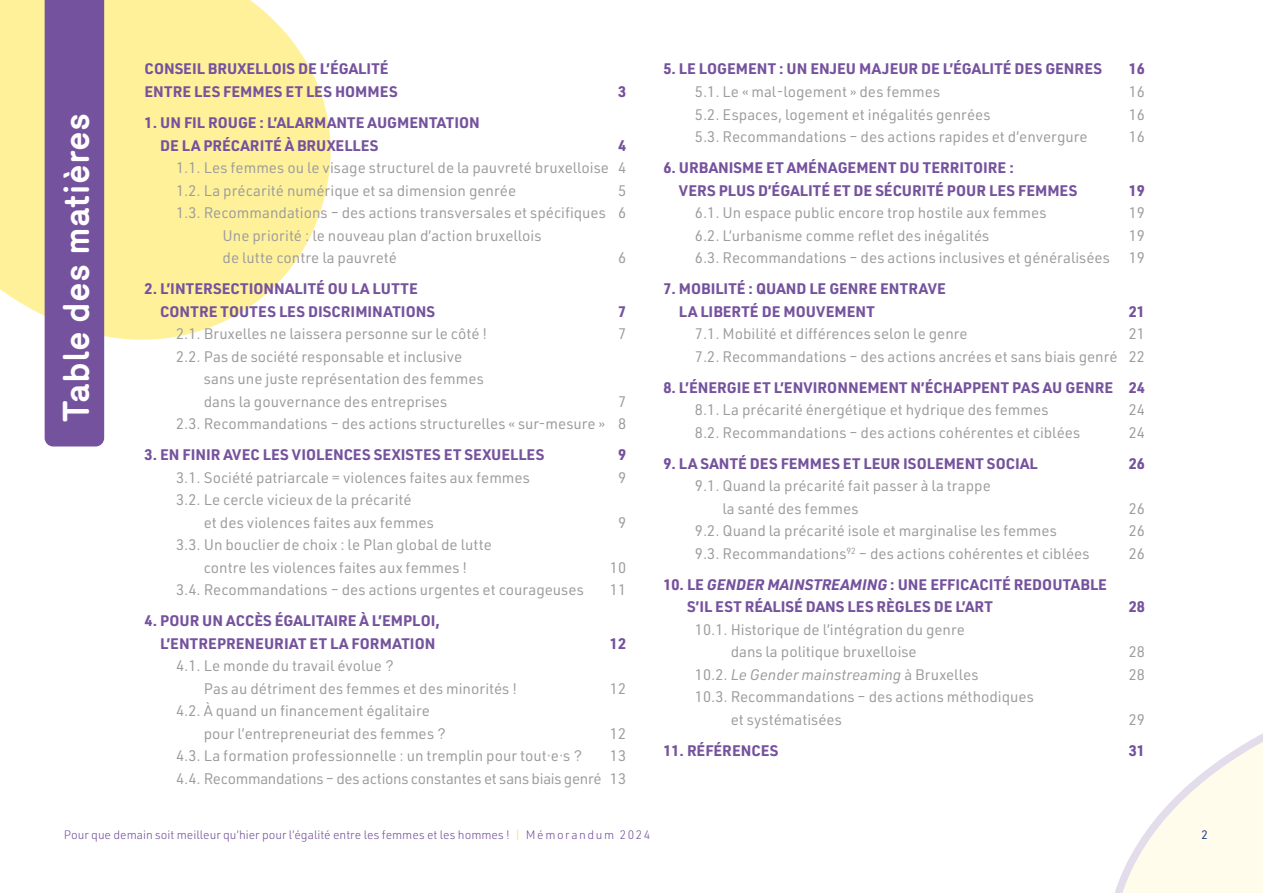
<style>
.page{position:relative;width:1263px;height:893px;background:#fff}
.page>*{position:absolute;margin:0;border:0;box-sizing:border-box;transform-origin:0 0}
.t1{font:700 36px "Mercury";color:#fff}
.t2{font:15px/22.5px "URWDIN";color:#9d9c9c}
.t3{font:700 15px/22.5px "URWDIN";color:#75529d}
.t4{font:15px/22.5px "URWDIN";letter-spacing:-.02em;color:#9d9c9c;text-align:right}
.t5{font:italic 15px "URWDIN";color:#9d9c9c}
.t6{font:300 12px "URWDIN";color:#75529d}
.t7{font:12px "URWDIN";color:#20388a}
.s1{font-style:italic}
.s2{font-style:normal}
.s3{color:#ffe600}
</style>
<div class="page">
<svg style="left:1115px;top:733px;width:148px;height:160px"></svg>
<svg style="left:0;top:0;width:331px;height:353px;fill:#fff19a"></svg>
<div style="left:45px;top:0;width:59px;height:446px;background:#75529d"></div>
<h1 class="t1" style="left:56px;top:422px;width:311px;rotate:-90deg">Table des matières</h1>
<p class="t3" style="left:145px;top:57px;width:255px">CONSEIL BRUXELLOIS DE L’ÉGALITÉ<br>ENTRE LES FEMMES ET LES HOMMES</p>
<p class="t3" style="left:618px;top:80px;width:10px">3</p>
<p class="t3" style="left:160px;top:111px;width:321px;text-indent:-16px">1. UN FIL ROUGE : L’ALARMANTE AUGMENTATION<br>DE LA PRÉCARITÉ À BRUXELLES</p>
<p class="t3" style="left:618px;top:133px;width:10px">4</p>
<p class="t2" style="left:176px;top:156px;width:451px">1.1. Les femmes ou le visage structurel de la pauvreté bruxelloise 4<br>1.2. La précarité numérique et sa dimension genrée</p>
<p class="t2" style="left:618px;top:178px;width:10px">5</p>
<p class="t2" style="left:176px;top:201px;width:452px">1.3. Recommandations – des actions transversales et spécifiques 6</p>
<p class="t2" style="left:223px;top:223px;width:320px">Une priorité : le nouveau plan d’action bruxellois</p>
<p class="t2" style="left:223px;top:246px;width:176px">de lutte contre la pauvreté</p>
<p class="t2" style="left:618px;top:246px;width:10px">6</p>
<p class="t3" style="left:160px;top:277px;width:276px;text-indent:-16px">2. L’INTERSECTIONNALITÉ OU LA LUTTE<br>CONTRE TOUTES LES DISCRIMINATIONS</p>
<p class="t3" style="left:618px;top:299px;width:10px">7</p>
<p class="t2" style="left:176px;top:322px;width:313px">2.1. Bruxelles ne laissera personne sur le côté !</p>
<p class="t2" style="left:618px;top:322px;width:10px">7</p>
<p class="t2" style="left:204px;top:344px;width:282px;text-indent:-28px">2.2. Pas de société responsable et inclusive sans une juste représentation des femmes dans la gouvernance des entreprises</p>
<p class="t2" style="left:176px;top:389px;width:451px;text-align:right">7<br>2.3. Recommandations – des actions structurelles « sur-mesure » 8</p>
<p class="t3" style="left:145px;top:443px;width:401px">3. EN FINIR AVEC LES VIOLENCES SEXISTES ET SEXUELLES</p>
<p class="t3" style="left:618px;top:443px;width:10px">9</p>
<p class="t2" style="left:176px;top:465px;width:355px">3.1. Société patriarcale = violences faites aux femmes</p>
<p class="t2" style="left:618px;top:465px;width:10px">9</p>
<p class="t2" style="left:204px;top:488px;width:232px;text-indent:-28px">3.2. Le cercle vicieux de la précarité<br>et des violences faites aux femmes</p>
<p class="t2" style="left:618px;top:510px;width:10px">9</p>
<p class="t2" style="left:176px;top:533px;width:317px;text-align:center">3.3. Un bouclier de choix : le Plan global de lutte contre les violences faites aux femmes !</p>
<p class="t2" style="left:610px;top:555px;width:18px">10</p>
<p class="t2" style="left:176px;top:578px;width:409px">3.4. Recommandations – des actions urgentes et courageuses</p>
<p class="t2" style="left:610px;top:578px;width:18px">11</p>
<p class="t3" style="left:145px;top:609px;width:297px;text-align:right">4. POUR UN ACCÈS ÉGALITAIRE À L’EMPLOI,<br>L’ENTREPRENEURIAT ET LA FORMATION</p>
<p class="t3" style="left:610px;top:631px;width:18px">12</p>
<p class="t2" style="left:204px;top:654px;width:315px;text-indent:-28px">4.1. Le monde du travail évolue ?<br>Pas au détriment des femmes et des minorités !</p>
<p class="t2" style="left:204px;top:699px;width:244px;text-indent:-28px">4.2. À quand un financement égalitaire pour l’entrepreneuriat des femmes ?</p>
<p class="t2" style="left:610px;top:676px;width:18px">12</p>
<p class="t2" style="left:610px;top:721px;width:18px">12</p>
<p class="t2" style="left:176px;top:744px;width:408px">4.3. La formation professionnelle : un tremplin pour tout·e·s ?</p>
<p class="t4" style="left:176px;top:744px;width:451px">13<br>4.4. Recommandations – des actions constantes et sans biais genré 13</p>
<p class="t3" style="left:663px;top:57px;width:440px">5. LE LOGEMENT : UN ENJEU MAJEUR DE L’ÉGALITÉ DES GENRES</p>
<p class="t3" style="left:1129px;top:57px;width:18px">16</p>
<p class="t2" style="left:695px;top:80px;width:247px">5.1. Le « mal-logement » des femmes</p>
<p class="t2" style="left:1129px;top:80px;width:18px">16</p>
<p class="t2" style="left:695px;top:102px;width:297px">5.2. Espaces, logement et inégalités genrées</p>
<p class="t2" style="left:1129px;top:102px;width:18px">16</p>
<p class="t2" style="left:695px;top:125px;width:394px">5.3. Recommandations – des actions rapides et d’envergure</p>
<p class="t2" style="left:1129px;top:125px;width:18px">16</p>
<p class="t3" style="left:679px;top:156px;width:400px;text-indent:-16px">6. URBANISME ET AMÉNAGEMENT DU TERRITOIRE :<br>VERS PLUS D’ÉGALITÉ ET DE SÉCURITÉ POUR LES FEMMES</p>
<p class="t3" style="left:1129px;top:178px;width:18px">19</p>
<p class="t2" style="left:695px;top:201px;width:353px">6.1. Un espace public encore trop hostile aux femmes</p>
<p class="t2" style="left:1129px;top:201px;width:18px">19</p>
<p class="t2" style="left:695px;top:223px;width:296px">6.2. L’urbanisme comme reflet des inégalités</p>
<p class="t2" style="left:695px;top:223px;width:452px;text-align:right">19<br>6.3. Recommandations – des actions inclusives et généralisées 19</p>
<p class="t3" style="left:679px;top:277px;width:269px;text-indent:-16px">7. MOBILITÉ : QUAND LE GENRE ENTRAVE<br>LA LIBERTÉ DE MOUVEMENT</p>
<p class="t3" style="left:1129px;top:299px;width:18px">21</p>
<p class="t2" style="left:695px;top:322px;width:274px">7.1. Mobilité et différences selon le genre</p>
<p class="t2" style="left:695px;top:322px;width:452px;text-align:right">21<br>7.2. Recommandations – des actions ancrées et sans biais genré 22</p>
<p class="t3" style="left:663px;top:375px;width:483px">8. L’ÉNERGIE ET L’ENVIRONNEMENT N’ÉCHAPPENT PAS AU GENRE 24</p>
<p class="t2" style="left:695px;top:398px;width:355px">8.1. La précarité énergétique et hydrique des femmes</p>
<p class="t2" style="left:1129px;top:398px;width:18px">24</p>
<p class="t2" style="left:695px;top:420px;width:387px">8.2. Recommandations – des actions cohérentes et ciblées</p>
<p class="t2" style="left:1129px;top:420px;width:18px">24</p>
<p class="t3" style="left:663px;top:451px;width:376px">9. LA SANTÉ DES FEMMES ET LEUR ISOLEMENT SOCIAL</p>
<p class="t3" style="left:1129px;top:451px;width:18px">26</p>
<p class="t2" style="left:722px;top:474px;width:270px;text-indent:-28px">9.1. Quand la précarité fait passer à la trappe la santé des femmes</p>
<p class="t2" style="left:1129px;top:496px;width:18px">26</p>
<p class="t2" style="left:695px;top:519px;width:364px">9.2. Quand la précarité isole et marginalise les femmes</p>
<p class="t2" style="left:1129px;top:519px;width:18px">26</p>
<p class="t2" style="left:695px;top:541px;width:396px">9.3. Recommandations<sup>92</sup> – des actions cohérentes et ciblées</p>
<p class="t2" style="left:1129px;top:541px;width:18px">26</p>
<p class="t3" style="left:687px;top:572px;width:421px;text-indent:-24px">10. LE <span class="s1">GENDER MAINSTREAMING</span> : UNE EFFICACITÉ REDOUTABLE<br>S’IL EST RÉALISÉ DANS LES RÈGLES DE L’ART</p>
<p class="t3" style="left:1129px;top:595px;width:18px">28</p>
<p class="t2" style="left:731px;top:617px;width:236px;text-indent:-36px">10.1. Historique de l’intégration du genre dans la politique bruxelloise</p>
<p class="t2" style="left:1129px;top:640px;width:18px">28</p>
<p class="t5" style="left:695px;top:664px;width:285px"><span class="s2">10.2.</span> Le Gender mainstreaming <span class="s2">à Bruxelles</span></p>
<p class="t2" style="left:1129px;top:662px;width:18px">28</p>
<p class="t2" style="left:731px;top:685px;width:305px;text-indent:-36px">10.3. Recommandations – des actions méthodiques et systématisées</p>
<p class="t2" style="left:1129px;top:707px;width:18px">29</p>
<p class="t3" style="left:663px;top:738px;width:117px">11. RÉFÉRENCES</p>
<p class="t3" style="left:1129px;top:738px;width:18px">31</p>
<p class="t6" style="left:64px;top:827px;width:588px">Pour que demain soit meilleur qu’hier pour l’égalité entre les femmes et les hommes ! <span class="s3">|</span> Mémorandum 2024</p>
<p class="t7" style="left:1201px;top:827px;width:8px">2</p>
</div>
